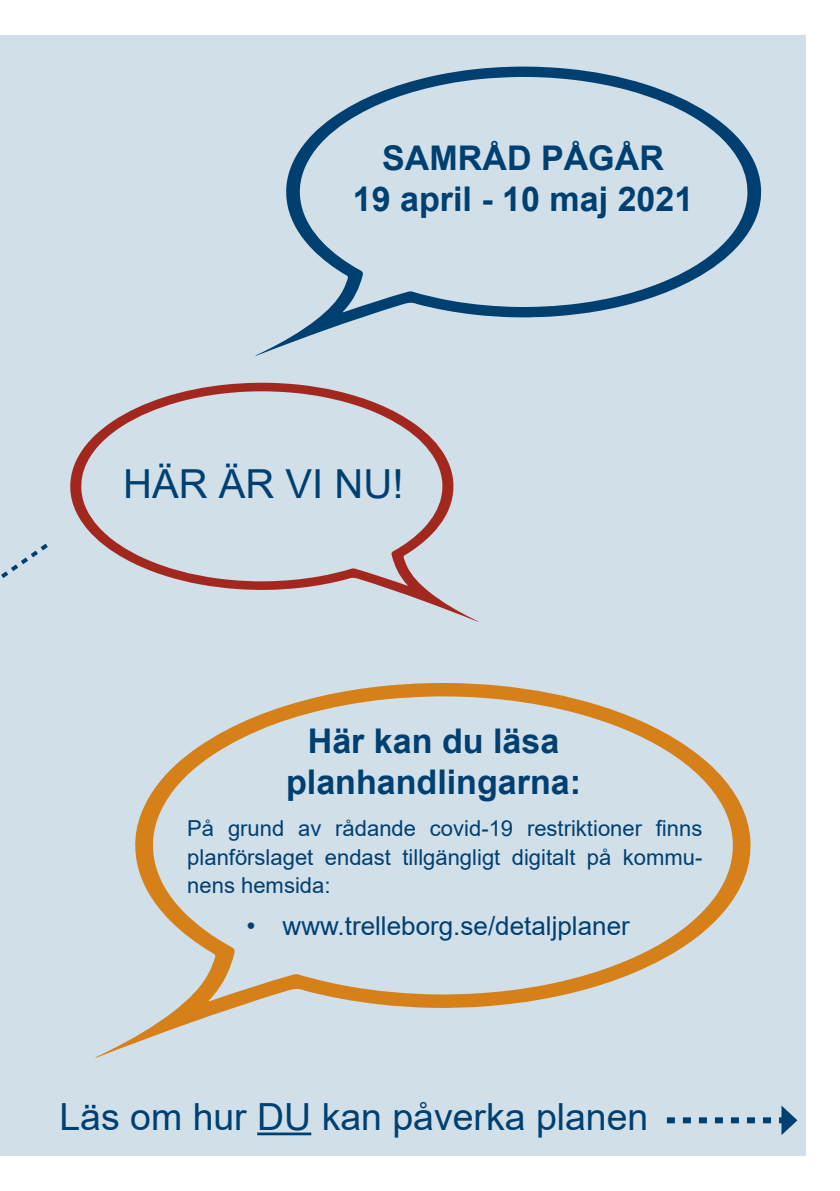
<style>
.page{position:relative;width:840px;height:1191px;background:#fff}
.page>*{position:absolute;margin:0;border:0;box-sizing:border-box;transform-origin:0 0}
.t1{font:40px "Arial";color:#004071}
.t2{font:37.4px "Arial";color:#004071}
.t3{font:700 34px "Arial";color:#004071}
.t4{font:26px "Arial";color:#004071}
.Styckeformat_1{font:22px/28px "Arial";color:#004071;text-align:justify}
</style>
<div class="page">
<div style="left:0;top:35px;width:805px;height:1120px;background:#d1dfe9"></div>
<hr style="left:257px;top:1132px;width:54px;height:3px;background:#004071">
<svg style="left:666px;top:1105px;width:131px;height:30px"></svg>
<svg style="left:1px;top:543px;width:47px;height:35px"></svg>
<svg style="left:70px;top:383px;width:407px;height:238px"></svg>
<svg style="left:96px;top:683px;width:655px;height:374px"></svg>
<svg style="left:255px;top:67px;width:507px;height:289px"></svg>
<p class="t3" style="left:382px;top:134px;width:283px">SAMRÅD PÅGÅR</p>
<p class="t3" style="left:352px;top:175px;width:342px">19 april - 10 maj 2021</p>
<p class="t1" style="left:123px;top:456px;width:282px">HÄR ÄR VI NU!</p>
<p class="t3" style="left:307px;top:717px;width:253px">Här kan du läsa</p>
<p class="t3" style="left:286px;top:758px;width:296px">planhandlingarna:</p>
<p class="Styckeformat_1" style="left:187px;top:814px;width:516px">På grund av rådande covid-19 restriktioner finns planförslaget endast tillgängligt digitalt på kommu&shy;nens hemsida:</p>
<p class="t4" style="left:246px;top:907px;width:384px">• www.trelleborg.se/detaljplaner</p>
<h2 class="t2" style="left:59px;top:1091px;width:590px">Läs om hur DU kan påverka planen</h2>
</div>
